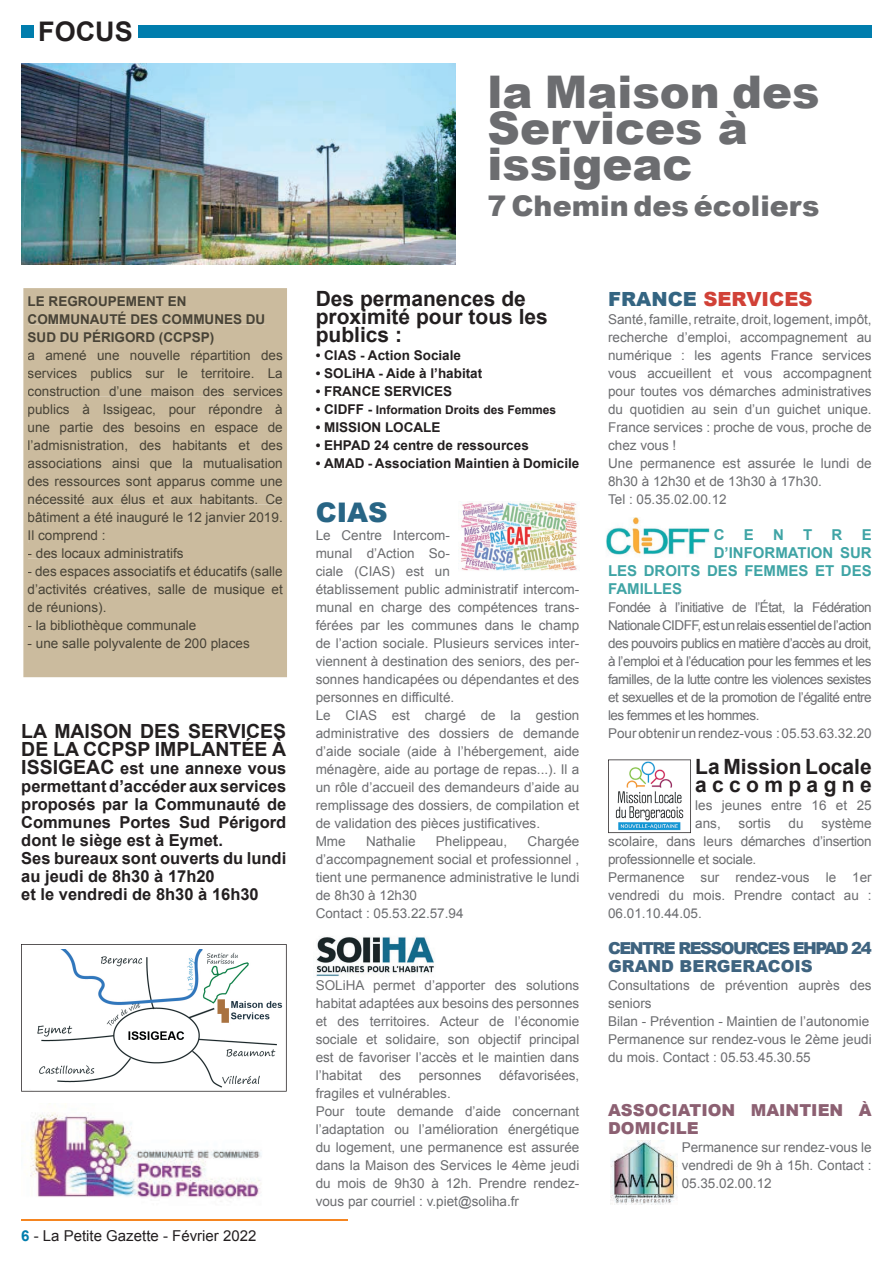
<style>
.page{position:relative;width:893px;height:1263px;background:#fff}
.page>*{position:absolute;margin:0;border:0;box-sizing:border-box;transform-origin:0 0}
.t1{font:900 45px/36px "Arial";color:#6c6d70}
.t2{font:900 28.5px "Arial";color:#6c6d70}
.t3{font:700 27px "Arial";color:#231f20}
.t4{font:900 27px "Arial";color:#286585}
.t5{font:700 21px/18px "Arial";color:#231f20}
.t6{font:700 19.5px/18px "Arial";color:#231f20}
.t7{font:900 19.5px "Arial";color:#d14137}
.t8{font:700 16.5px/18px "Arial";color:#231f20}
.t9{font:900 16.5px/18px "Arial";letter-spacing:-.09em;color:#3e637f}
.t10{font:900 16.5px/18px "Arial";color:#8c6072}
.t11{font:700 15px "Arial";color:#3fa4a5}
.t12{font:15px "Arial";color:#231f20}
.t13{font:13.5px/18px "Arial";color:#6c6d70}
.t14{font:13.5px/18px "Arial";color:#484337;text-align:justify}
.t15{font:13.5px/18px "Arial";letter-spacing:-.04em;color:#6c6d70}
.t16{font:700 13.5px "Arial";color:#231f20}
.t17{font:700 13.5px/18px "Arial";color:#484337}
.t18{font:700 12px "Arial";color:#231f20}
.s1{font-size:19.5px}
.s2{font-weight:700;color:#007dad}
.s3{font-size:13.5px}
.s4{color:#346582}
</style>
<div class="page">
<hr style="left:21px;top:1220px;width:327px;height:1px;background:#f58520">
<div style="left:21px;top:26px;width:851px;height:12px;background:#007dad"></div>
<div style="left:34px;top:21px;width:103px;height:20px;background:#fff"></div>
<img style="left:21px;top:63px;width:434px;height:201px">
<div style="left:23px;top:288px;width:264px;height:389px;background:#cbbb9e"></div>
<div style="left:29px;top:296px;width:158px;height:10px;background:#cbbb9e"></div>
<div style="left:28px;top:311px;width:237px;height:13px;background:#cbbb9e"></div>
<div style="left:28px;top:329px;width:186px;height:16px;background:#cbbb9e"></div>
<div style="left:28px;top:350px;width:255px;height:13px;background:#cbbb9e"></div>
<div style="left:28px;top:368px;width:255px;height:13px;background:#cbbb9e"></div>
<div style="left:28px;top:386px;width:255px;height:10px;background:#cbbb9e"></div>
<div style="left:29px;top:404px;width:254px;height:13px;background:#cbbb9e"></div>
<div style="left:29px;top:422px;width:254px;height:13px;background:#cbbb9e"></div>
<div style="left:29px;top:440px;width:254px;height:12px;background:#cbbb9e"></div>
<div style="left:28px;top:458px;width:255px;height:13px;background:#cbbb9e"></div>
<div style="left:28px;top:476px;width:255px;height:13px;background:#cbbb9e"></div>
<div style="left:29px;top:494px;width:254px;height:10px;background:#cbbb9e"></div>
<div style="left:29px;top:512px;width:254px;height:13px;background:#cbbb9e"></div>
<div style="left:29px;top:530px;width:75px;height:13px;background:#cbbb9e"></div>
<div style="left:28px;top:548px;width:155px;height:10px;background:#cbbb9e"></div>
<div style="left:28px;top:566px;width:255px;height:13px;background:#cbbb9e"></div>
<div style="left:28px;top:584px;width:255px;height:13px;background:#cbbb9e"></div>
<div style="left:28px;top:602px;width:77px;height:13px;background:#cbbb9e"></div>
<div style="left:28px;top:620px;width:168px;height:13px;background:#cbbb9e"></div>
<div style="left:28px;top:638px;width:221px;height:13px;background:#cbbb9e"></div>
<img style="left:316px;top:937px;width:118px;height:40px">
<img style="left:461px;top:502px;width:116px;height:69px">
<img style="left:606px;top:517px;width:104px;height:38px">
<svg style="left:608px;top:759px;width:83px;height:74px"></svg>
<img style="left:610px;top:1140px;width:67px;height:65px">
<svg style="left:21px;top:944px;width:266px;height:147px"></svg>
<img style="left:30px;top:1103px;width:231px;height:99px">
<h3 class="t3" style="left:38px;top:14px;width:96px">FOCUS</h3>
<h1 class="t1" style="left:488px;top:73px;width:334px">la Maison des<br>Services à issigeac</h1>
<h2 class="t2" style="left:488px;top:185px;width:334px">7 Chemin des écoliers</h2>
<p class="t17" style="left:28px;top:293px;width:239px">LE REGROUPEMENT EN<br>COMMUNAUTÉ DES COMMUNES DU<br>SUD DU PÉRIGORD (CCPSP)</p>
<p class="t14" style="left:28px;top:346px;width:257px">a amené une nouvelle répartition des services publics sur le territoire. La construction d’une maison des services publics à Issigeac, pour répondre à une partie des besoins en espace de l’admisnistration, des habitants et des associations ainsi que la mutualisation des ressources sont apparus comme une nécessité aux élus et aux habitants. Ce bâtiment a été inauguré le 12 janvier 2019.<br>Il comprend :</p>
<p class="t14" style="left:28px;top:544px;width:158px">- des locaux administratifs</p>
<p class="t14" style="left:28px;top:562px;width:257px">- des espaces associatifs et éducatifs (salle d’activités créatives, salle de musique et de réunions).</p>
<p class="t14" style="left:28px;top:616px;width:170px">- la bibliothèque communale</p>
<p class="t14" style="left:28px;top:634px;width:224px">- une salle polyvalente de 200 places</p>
<h3 class="t6" style="left:21px;top:723px;width:267px">LA MAISON DES SERVICES<br>DE LA CCPSP IMPLANTÉE À</h3>
<p class="t8" style="left:21px;top:760px;width:267px"><span class="s1">ISSIGEAC</span> est une annexe vous permettant d’accéder aux services proposés par la Communauté de<br>Communes Portes Sud Périgord dont le siège est à Eymet.<br>Ses bureaux sont ouverts du lundi au jeudi de 8h30 à 17h20<br>et le vendredi de 8h30 à 16h30</p>
<p class="t12" style="left:21px;top:1226px;width:237px"><span class="s2">6</span> - La Petite Gazette - Février 2022</p>
<h3 class="t5" style="left:316px;top:290px;width:234px">Des permanences de proximité pour tous les publics :</h3>
<p class="t16" style="left:316px;top:346px;width:147px">• CIAS - Action Sociale</p>
<p class="t16" style="left:316px;top:364px;width:168px">• SOLiHA - Aide à l’habitat</p>
<p class="t16" style="left:316px;top:382px;width:138px">• FRANCE SERVICES</p>
<p class="t18" style="left:316px;top:402px;width:242px"><span class="s3">• CIDFF -</span> Information Droits des Femmes</p>
<p class="t16" style="left:316px;top:418px;width:126px">• MISSION LOCALE</p>
<p class="t16" style="left:316px;top:436px;width:215px">• EHPAD 24 centre de ressources</p>
<p class="t16" style="left:316px;top:454px;width:265px">• AMAD - Association Maintien à Domicile</p>
<h3 class="t4" style="left:316px;top:493px;width:74px">CIAS</h3>
<p class="t13" style="left:316px;top:526px;width:265px">Le Centre Intercom-<br>munal d’Action So-<br>ciale (CIAS) est un<br>établissement public administratif intercom&shy;munal en charge des compétences trans&shy;férées par les communes dans le champ de l’action sociale. Plusieurs services inter&shy;viennent à destination des seniors, des per&shy;sonnes handicapées ou dépendantes et des personnes en difficulté.<br>Le CIAS est chargé de la gestion administrative des dossiers de demande d’aide sociale (aide à l’hébergement, aide ménagère, aide au portage de repas...). Il a un rôle d’accueil des demandeurs d’aide au remplissage des dossiers, de compilation et de validation des pièces justificatives.<br>Mme</p>
<p class="t13" style="left:316px;top:832px;width:265px;text-indent:212px">Chargée d’accompagnement social et professionnel , tient une permanence administrative le lundi de 8h30 à 12h30<br>Contact : 05.53.22.57.94</p>
<p class="t13" style="left:366px;top:832px;width:51px">Nathalie</p>
<p class="t13" style="left:436px;top:832px;width:73px">Phelippeau,</p>
<p class="t13" style="left:316px;top:976px;width:265px;text-align:justify">SOLiHA permet d’apporter des solutions habitat adaptées aux besoins des personnes et des territoires. Acteur de l’économie sociale et solidaire, son objectif principal est de favoriser l’accès et le maintien dans l’habitat</p>
<p class="t13" style="left:380px;top:1066px;width:23px">des</p>
<p class="t13" style="left:419px;top:1066px;width:65px">personnes</p>
<p class="t13" style="left:499px;top:1066px;width:82px">défavorisées,</p>
<p class="t13" style="left:316px;top:1084px;width:265px">fragiles et vulnérables.<br>Pour toute demande d’aide concernant l’adaptation ou l’amélioration énergétique du logement, une permanence est assurée dans la Maison des Services le 4ème jeudi du mois de 9h30 à 12h. Prendre rendez&shy;vous par courriel : v.piet@soliha.fr</p>
<h3 class="t7" style="left:608px;top:285px;width:206px"><span class="s4">FRANCE</span> SERVICES</h3>
<p class="t13" style="left:608px;top:310px;width:265px">Santé, famille, retraite, droit, logement, impôt, recherche d’emploi, accompagnement au numérique : les agents France services vous accueillent et vous accompagnent pour toutes vos démarches administratives du quotidien au sein d’un guichet unique.<br>France services : proche de vous, proche de chez vous !<br>Une permanence est assurée le lundi de 8h30 à 12h30 et de 13h30 à 17h30.<br>Tel : 05.35.02.00.12</p>
<p class="t11" style="left:714px;top:525px;width:12px">C</p>
<p class="t11" style="left:744px;top:525px;width:12px">E</p>
<p class="t11" style="left:773px;top:525px;width:12px">N</p>
<p class="t11" style="left:803px;top:525px;width:11px">T</p>
<p class="t11" style="left:832px;top:525px;width:12px">R</p>
<p class="t11" style="left:862px;top:525px;width:12px">E</p>
<p class="t11" style="left:714px;top:543px;width:160px">D’INFORMATION SUR</p>
<p class="t11" style="left:608px;top:561px;width:265px">LES DROITS DES FEMMES ET DES</p>
<p class="t11" style="left:608px;top:579px;width:76px">FAMILLES</p>
<p class="t15" style="left:608px;top:598px;width:265px">Fondée à l’initiative de l’État, la Fédération Nationale CIDFF, est un relais essentiel de l’action des pouvoirs publics en matière d’accès au droit, à l’emploi et à l’éducation pour les femmes et les familles, de la lutte contre les violences sexistes et sexuelles et de la promotion de l’égalité entre les femmes et les hommes.<br>Pour obtenir un rendez-vous : 05.53.63.32.20</p>
<h3 class="t5" style="left:695px;top:758px;width:178px">La Mission Locale accompagne</h3>
<p class="t13" style="left:695px;top:796px;width:178px">les jeunes entre 16 et 25 ans,</p>
<p class="t13" style="left:608px;top:814px;width:265px;text-indent:213px">système scolaire, dans leurs démarches d’insertion professionnelle et sociale.<br>Permanence sur rendez-vous le 1er vendredi du mois. Prendre contact au :<br>06.01.10.44.05.</p>
<p class="t9" style="left:608px;top:939px;width:265px">CENTRE RESSOURCES EHPAD 24<br>GRAND BERGERACOIS</p>
<p class="t13" style="left:608px;top:976px;width:265px">Consultations de prévention auprès des seniors<br>Bilan - Prévention - Maintien de l’autonomie Permanence sur rendez-vous le 2ème jeudi du mois. Contact : 05.53.45.30.55</p>
<p class="t10" style="left:608px;top:1101px;width:265px">ASSOCIATION MAINTIEN À<br>DOMICILE</p>
<p class="t13" style="left:682px;top:1138px;width:192px;text-align:justify">Permanence sur rendez-vous le vendredi de 9h à 15h. Contact :<br>05.35.02.00.12</p>
<p class="t13" style="left:739px;top:814px;width:34px">sortis</p>
<p class="t13" style="left:789px;top:814px;width:17px">du</p>
</div>
